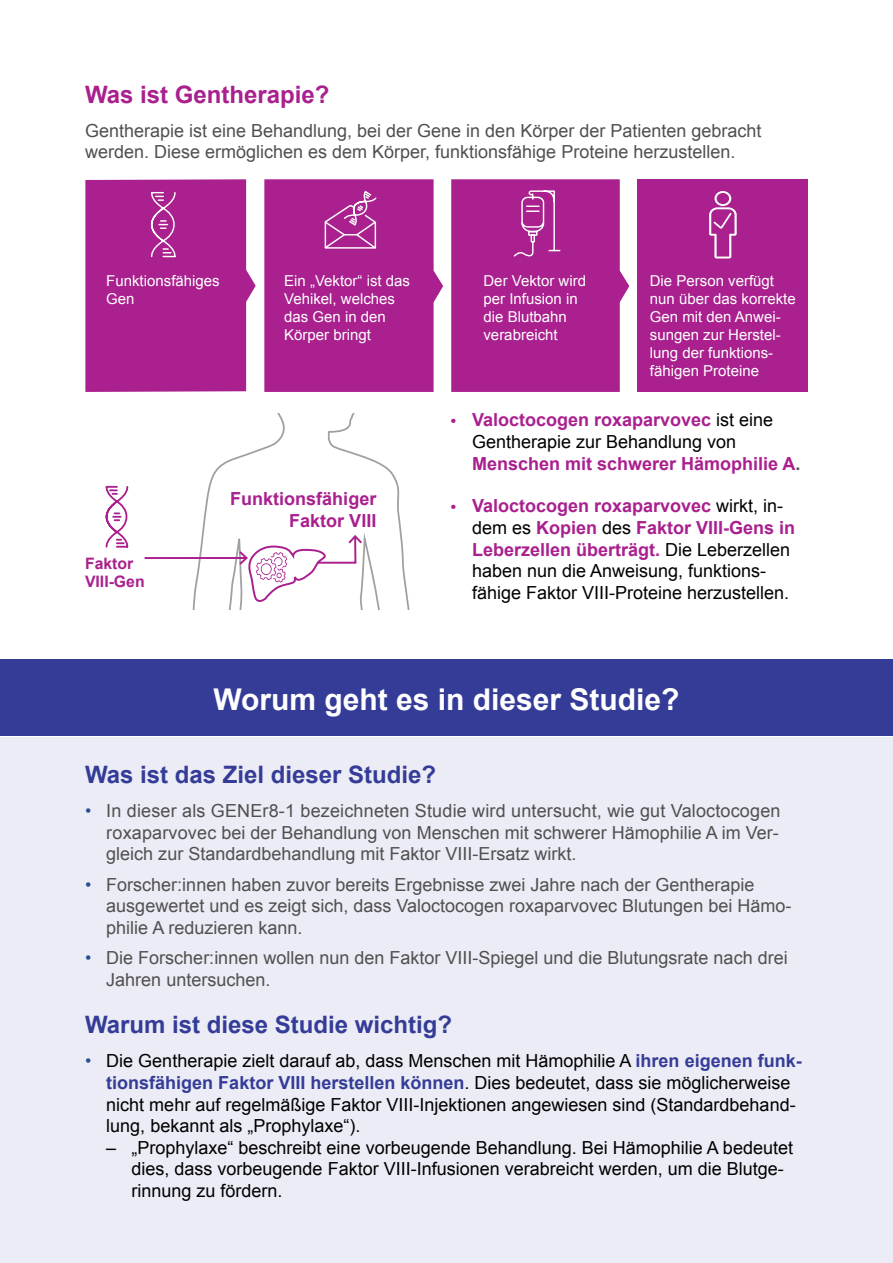
<style>
.page{position:relative;width:893px;height:1263px;background:#fff}
.page>*{position:absolute;margin:0;border:0;box-sizing:border-box;transform-origin:0 0}
.t1{font:700 30px "Arial";color:#fff}
.t2{font:700 24px "Arial";color:#343c98}
.t3{font:700 24px "Arial";color:#a9208e}
.t4{font:18px/21.6px "Arial";color:#505050}
.t5{font:18px/21.6px "Arial";color:#000}
.t6{font:700 18px/21.6px "Arial";color:#a9208e}
.t7{font:700 15.75px/18.9px "Arial";color:#a9208e}
.t8{font:15px/18px "Arial";color:#fff}
.s1{font-size:15px}
.s2{font-weight:400;color:#000}
.s3{color:#505050}
.s4{font-weight:700;font-size:15px;color:#a9208e}
.s5{font-weight:700;color:#a9208e}
.s6{color:#28509c}
.s7{font-weight:700;color:#343c98}
</style>
<div class="page">
<div style="left:1px;top:737px;width:892px;height:526px;background:#ebecf5"></div>
<div style="left:0;top:659px;width:893px;height:77px;background:#343c98"></div>
<svg style="left:105px;top:485px;width:24px;height:63px"></svg>
<hr style="left:145px;top:557px;width:101px;height:2px;background:#a9208e">
<svg style="left:192px;top:413px;width:218px;height:197px"></svg>
<svg style="left:451px;top:179px;width:178px;height:213px;background:#ae2e95"></svg>
<svg style="left:264px;top:179px;width:179px;height:213px;background:#ae2e95"></svg>
<div style="left:638px;top:179px;width:170px;height:213px;background:#a9208e"></div>
<svg style="left:709px;top:191px;width:28px;height:67px"></svg>
<svg style="left:85px;top:179px;width:171px;height:213px;background:#af3196"></svg>
<h2 class="t3" style="left:85px;top:78px;width:246px">Was ist Gentherapie?</h2>
<p class="t4" style="left:85px;top:120px;width:678px">Gentherapie ist eine Behandlung, bei der Gene in den Körper der Patienten gebracht werden. Diese ermöglichen es dem Körper, funktionsfähige Proteine herzustellen.</p>
<p class="t8" style="left:106px;top:272px;width:115px">Funktionsfähiges<br>Gen</p>
<p class="t8" style="left:650px;top:272px;width:147px">Die Person verfügt nun über das korrekte<br>Gen mit den Anwei&shy;sungen zur Herstel&shy;lung der funktions&shy;fähigen Proteine</p>
<p class="t8" style="left:284px;top:272px;width:127px">Ein „Vektor“ ist das<br>Vehikel, welches das Gen in den<br>Körper bringt</p>
<p class="t8" style="left:483px;top:272px;width:104px">Der Vektor wird per Infusion in die Blutbahn verabreicht</p>
<p class="t7" style="left:85px;top:554px;width:61px">Faktor<br>VIII-Gen</p>
<p class="t6" style="left:230px;top:488px;width:148px;text-align:right">Funktionsfähiger<br>Faktor VIII</p>
<p class="t6" style="left:472px;top:410px;width:330px;text-indent:-21px"><span class="s1">•</span> Valoctocogen roxaparvovec <span class="s2">ist eine<br>Gentherapie zur Behandlung von<br></span>Menschen mit schwerer Hämophilie A<span class="s3">.</span></p>
<p class="t5" style="left:472px;top:495px;width:325px;text-indent:-21px"><span class="s4">•</span> <span class="s5">Valoctocogen roxaparvovec</span> wirkt, in&shy;dem es <span class="s5">Kopien</span> des <span class="s5">Faktor VIII-Gens in Leberzellen überträgt.</span> Die Leberzellen haben nun die Anweisung, funktions&shy;fähige Faktor VIII-Proteine herzustellen.</p>
<h1 class="t1" style="left:213px;top:679px;width:468px">Worum geht es in dieser Studie?</h1>
<h2 class="t2" style="left:85px;top:759px;width:353px">Was ist das Ziel dieser Studie?</h2>
<p class="t4" style="left:106px;top:800px;width:676px;text-align:justify;text-indent:-21px"><span class="s6">•</span> In dieser als GENEr8-1 bezeichneten Studie wird untersucht, wie gut Valoctocogen roxaparvovec bei der Behandlung von Menschen mit schwerer Hämophilie A im Ver&shy;gleich zur Standardbehandlung mit Faktor VIII-Ersatz wirkt.</p>
<p class="t4" style="left:106px;top:874px;width:687px;text-indent:-21px"><span class="s6">•</span> Forscher:innen haben zuvor bereits Ergebnisse zwei Jahre nach der Gentherapie ausgewertet und es zeigt sich, dass Valoctocogen roxaparvovec Blutungen bei Hämo&shy;philie A reduzieren kann.</p>
<p class="t4" style="left:106px;top:947px;width:683px;text-indent:-21px"><span class="s6">•</span> Die Forscher:innen wollen nun den Faktor VIII-Spiegel und die Blutungsrate nach drei<br>Jahren untersuchen.</p>
<h2 class="t2" style="left:85px;top:1009px;width:369px">Warum ist diese Studie wichtig?</h2>
<p class="t5" style="left:106px;top:1050px;width:697px;text-indent:-21px"><span class="s6">•</span> Die Gentherapie zielt darauf ab, dass Menschen mit Hämophilie A <span class="s7">ihren eigenen funk&shy;tionsfähigen Faktor VIII herstellen können</span>. Dies bedeutet, dass sie möglicherweise nicht mehr auf regelmäßige Faktor VIII-Injektionen angewiesen sind (Standardbehand&shy;lung, bekannt als „Prophylaxe“).</p>
<p class="t5" style="left:132px;top:1137px;width:663px;text-indent:-25px">– „Prophylaxe“ beschreibt eine vorbeugende Behandlung. Bei Hämophilie A bedeutet dies, dass vorbeugende Faktor VIII-Infusionen verabreicht werden, um die Blutge&shy;rinnung zu fördern.</p>
</div>
